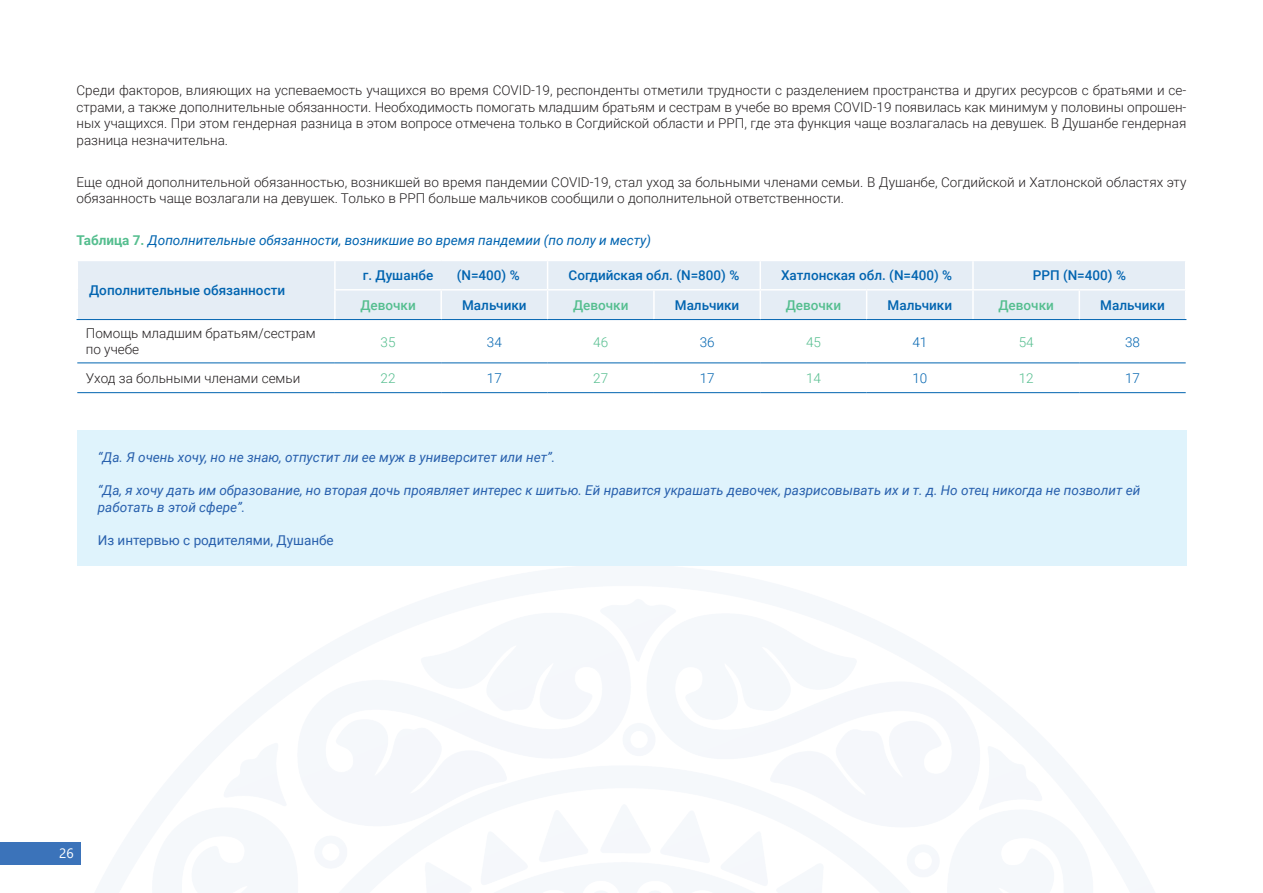
<style>
.page{position:relative;width:1263px;height:893px;background:#fff}
.page>*{position:absolute;margin:0;border:0;box-sizing:border-box;transform-origin:0 0}
.t1{font:300 13.5px/16.5px "Roboto";color:#231f20}
.t2{font:italic 13.5px/16.2px "Roboto";color:#2860ad}
.t3{font:500 13.5px "Roboto";color:#0164b0}
.t4{font:italic 13.5px "Roboto";color:#0164b0}
.t5{font:13.5px "Roboto";color:#2860ad}
.t6{font:500 13.5px "Roboto";color:#55be8f}
.t7{font:300 13.5px "Roboto";color:#55be8f}
.t8{font:300 13.5px "Roboto";color:#0164b0}
.t9{font:13.5px "Segoe UI";color:#fff}
.s1{font-weight:700;font-style:normal;color:#55be8f}
</style>
<div class="page">
<div style="left:0;top:842px;width:80px;height:22px;background:#3b73ba"></div>
<div style="left:78px;top:261px;width:1107px;height:58px;background:#e5edf5"></div>
<hr style="left:334px;top:261px;width:2px;height:28px;background:#fff">
<hr style="left:759px;top:261px;width:2px;height:28px;background:#fff">
<hr style="left:972px;top:261px;width:2px;height:28px;background:#fff">
<hr style="left:334px;top:289px;width:107px;height:2px;background:#fff">
<hr style="left:334px;top:291px;width:2px;height:28px;background:#fff">
<hr style="left:441px;top:289px;width:107px;height:2px;background:#fff">
<hr style="left:440px;top:291px;width:2px;height:28px;background:#fff">
<hr style="left:548px;top:289px;width:106px;height:2px;background:#fff">
<svg style="left:547px;top:261px;width:1px;height:58px"></svg>
<hr style="left:654px;top:289px;width:106px;height:2px;background:#fff">
<hr style="left:653px;top:291px;width:2px;height:28px;background:#fff">
<hr style="left:760px;top:289px;width:107px;height:2px;background:#fff">
<hr style="left:759px;top:291px;width:2px;height:28px;background:#fff">
<hr style="left:867px;top:289px;width:106px;height:2px;background:#fff">
<svg style="left:866px;top:291px;width:1px;height:28px"></svg>
<hr style="left:973px;top:289px;width:106px;height:2px;background:#fff">
<hr style="left:972px;top:291px;width:2px;height:28px;background:#fff">
<hr style="left:1079px;top:289px;width:107px;height:2px;background:#fff">
<hr style="left:1078px;top:291px;width:2px;height:28px;background:#fff">
<hr style="left:77px;top:319px;width:258px;height:1px;background:#0164b0">
<hr style="left:335px;top:319px;width:106px;height:1px;background:#0164b0">
<hr style="left:441px;top:319px;width:107px;height:1px;background:#0164b0">
<hr style="left:548px;top:319px;width:106px;height:1px;background:#0164b0">
<hr style="left:654px;top:319px;width:106px;height:1px;background:#0164b0">
<hr style="left:760px;top:319px;width:107px;height:1px;background:#0164b0">
<hr style="left:867px;top:319px;width:106px;height:1px;background:#0164b0">
<hr style="left:973px;top:319px;width:106px;height:1px;background:#0164b0">
<hr style="left:1079px;top:319px;width:107px;height:1px;background:#0164b0">
<hr style="left:77px;top:362px;width:258px;height:1px;background:#0164b0">
<hr style="left:335px;top:362px;width:106px;height:1px;background:#0164b0">
<hr style="left:441px;top:362px;width:107px;height:1px;background:#0164b0">
<hr style="left:548px;top:362px;width:106px;height:1px;background:#0164b0">
<hr style="left:654px;top:362px;width:106px;height:1px;background:#0164b0">
<hr style="left:760px;top:362px;width:107px;height:1px;background:#0164b0">
<hr style="left:867px;top:362px;width:106px;height:1px;background:#0164b0">
<hr style="left:973px;top:362px;width:106px;height:1px;background:#0164b0">
<hr style="left:1079px;top:362px;width:107px;height:1px;background:#0164b0">
<hr style="left:77px;top:392px;width:258px;height:1px;background:#0164b0">
<hr style="left:335px;top:392px;width:106px;height:1px;background:#0164b0">
<hr style="left:441px;top:392px;width:107px;height:1px;background:#0164b0">
<hr style="left:548px;top:392px;width:106px;height:1px;background:#0164b0">
<hr style="left:654px;top:392px;width:106px;height:1px;background:#0164b0">
<hr style="left:760px;top:392px;width:107px;height:1px;background:#0164b0">
<hr style="left:867px;top:392px;width:106px;height:1px;background:#0164b0">
<hr style="left:973px;top:392px;width:106px;height:1px;background:#0164b0">
<hr style="left:1079px;top:392px;width:107px;height:1px;background:#0164b0">
<div style="left:77px;top:431px;width:1109px;height:135px;background:#dff3fc"></div>
<p class="t1" style="left:77px;top:82px;width:1111px;text-align:justify">Среди факторов, влияющих на успеваемость учащихся во время COVID-19, респонденты отметили трудности с разделением пространства и других ресурсов с братьями и се&shy;страми, а также дополнительные обязанности. Необходимость помогать младшим братьям и сестрам в учебе во время COVID-19 появилась как минимум у половины опрошен&shy;ных учащихся. При этом гендерная разница в этом вопросе отмечена только в Согдийской области и РРП, где эта функция чаще возлагалась на девушек. В Душанбе гендерная разница незначительна.</p>
<p class="t1" style="left:77px;top:173px;width:1111px">Еще одной дополнительной обязанностью, возникшей во время пандемии COVID-19, стал уход за больными членами семьи. В Душанбе, Согдийской и Хатлонской областях эту обязанность чаще возлагали на девушек. Только в РРП больше мальчиков сообщили о дополнительной ответственности.</p>
<p class="t4" style="left:77px;top:231px;width:576px"><span class="s1">Таблица 7.</span> Дополнительные обязанности, возникшие во время пандемии (по полу и месту)</p>
<p class="t3" style="left:89px;top:281px;width:197px">Дополнительные обязанности</p>
<p class="t3" style="left:363px;top:266px;width:72px">г. Душанбе</p>
<p class="t3" style="left:457px;top:266px;width:64px">(N=400) %</p>
<p class="t3" style="left:569px;top:266px;width:172px">Согдийская обл. (N=800) %</p>
<p class="t3" style="left:781px;top:266px;width:173px">Хатлонская обл. (N=400) %</p>
<p class="t3" style="left:1033px;top:266px;width:95px">РРП (N=400) %</p>
<p class="t6" style="left:360px;top:296px;width:57px">Девочки</p>
<p class="t3" style="left:462px;top:296px;width:66px">Мальчики</p>
<p class="t6" style="left:573px;top:296px;width:57px">Девочки</p>
<p class="t3" style="left:675px;top:296px;width:66px">Мальчики</p>
<p class="t6" style="left:786px;top:296px;width:57px">Девочки</p>
<p class="t3" style="left:887px;top:296px;width:66px">Мальчики</p>
<p class="t6" style="left:998px;top:296px;width:57px">Девочки</p>
<p class="t3" style="left:1100px;top:296px;width:66px">Мальчики</p>
<p class="t1" style="left:86px;top:325px;width:231px">Помощь младшим братьям/сестрам по учебе</p>
<p class="t7" style="left:381px;top:332px;width:16px">35</p>
<p class="t8" style="left:487px;top:332px;width:16px">34</p>
<p class="t7" style="left:593px;top:332px;width:16px">46</p>
<p class="t8" style="left:700px;top:332px;width:16px">36</p>
<p class="t7" style="left:806px;top:332px;width:16px">45</p>
<p class="t8" style="left:912px;top:332px;width:16px">41</p>
<p class="t7" style="left:1019px;top:332px;width:16px">54</p>
<p class="t8" style="left:1125px;top:332px;width:16px">38</p>
<p class="t1" style="left:86px;top:369px;width:216px">Уход за больными членами семьи</p>
<p class="t7" style="left:381px;top:369px;width:16px">22</p>
<p class="t8" style="left:487px;top:369px;width:16px">17</p>
<p class="t7" style="left:593px;top:369px;width:16px">27</p>
<p class="t8" style="left:700px;top:369px;width:16px">17</p>
<p class="t7" style="left:806px;top:369px;width:16px">14</p>
<p class="t8" style="left:912px;top:369px;width:16px">10</p>
<p class="t7" style="left:1019px;top:369px;width:16px">12</p>
<p class="t8" style="left:1125px;top:369px;width:16px">17</p>
<p class="t2" style="left:98px;top:449px;width:459px">“Да. Я очень хочу, но не знаю, отпустит ли ее муж в университет или нет”.</p>
<p class="t2" style="left:98px;top:482px;width:1044px">“Да, я хочу дать им образование, но вторая дочь проявляет интерес к шитью. Ей нравится украшать девочек, разрисовывать их и т. д. Но отец никогда не позволит ей работать в этой сфере”.</p>
<p class="t5" style="left:98px;top:531px;width:237px">Из интервью с родителями, Душанбе</p>
<p class="t9" style="left:59px;top:840px;width:16px">26</p>
</div>
